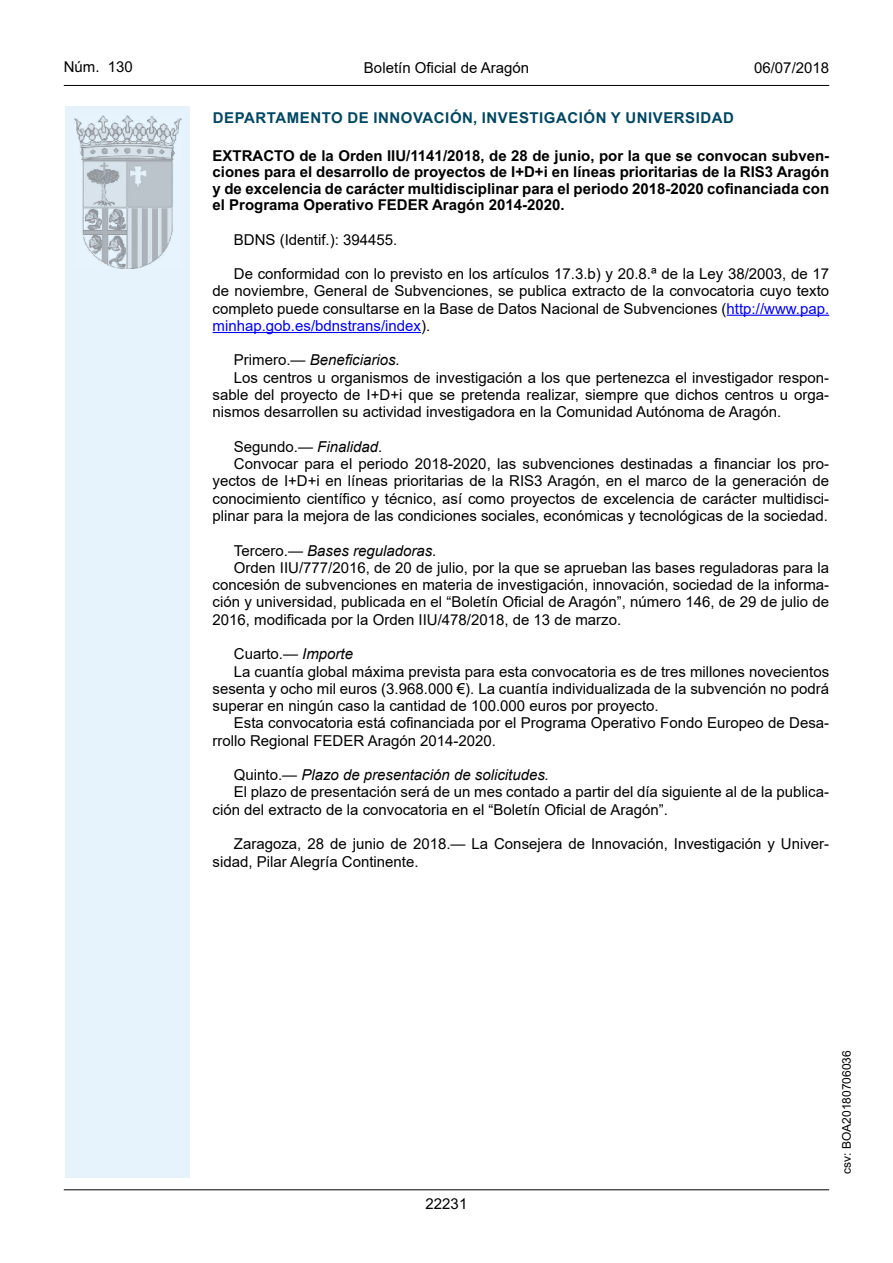
<style>
.page{position:relative;width:893px;height:1263px;background:#fff}
.page>*{position:absolute;margin:0;border:0;box-sizing:border-box;transform-origin:0 0}
.inicio_de_parrafo{font:15px/17.2px "Arial";color:#000;text-align:justify}
.Titulo_text{font:15px/16.5px "Arial Bold MT2";color:#000;text-align:justify}
.inicio_de_parrafo-2{font:italic 15px "Arial";color:#000}
.emisor_text{font:15px "Arial Bold MT2";letter-spacing:.035em;color:#004762}
.estilo_head-c{font:15px "Arial";color:#000}
.estilo_head-d{font:15px "Arial MT2";color:#000}
.estilo_head-i{font:15px "Arial MT2";color:#000}
.numero_pagina{font:15px "Arial MT2";color:#000}
.estilo_head-i-2{font:12px "Arial MT2";color:#000}
.s1{font-family:"Arial";font-weight:700}
.s2{color:#0100fa}
.s3{font-style:normal}
.s4{font-family:"Arial MT2";font-style:normal}
.s5{font-style:italic}
.s6{font-family:"Arial MT2"}
</style>
<div class="page">
<hr style="left:64px;top:1189px;width:765px;height:1px;background:#000">
<hr style="left:64px;top:85px;width:765px;height:1px;background:#000">
<div style="left:65px;top:106px;width:125px;height:1072px;background:#e6f3fd"></div>
<img style="left:75px;top:115px;width:106px;height:153px">
<hr style="left:727px;top:315px;width:102px;height:1px;background:#0100fa">
<hr style="left:213px;top:332px;width:208px;height:1px;background:#0100fa">
<p class="estilo_head-i" style="left:64px;top:57px;width:71px">Núm. 130</p>
<p class="estilo_head-c" style="left:364px;top:57px;width:167px">Boletín Oficial de Aragón</p>
<p class="estilo_head-d" style="left:754px;top:57px;width:77px">06/07/2018</p>
<p class="emisor_text" style="left:213px;top:107px;width:523px">DEPARTAMENTO DE INNOVACIÓN, INVESTIGACIÓN Y UNIVERSIDAD</p>
<p class="Titulo_text" style="left:213px;top:147px;width:618px">EXTRACTO de la Orden IIU/1141/2018, de 28 de junio, por la que se convocan subven&shy;ciones para el desarrollo de proyectos de I+D+i en líneas prioritarias de la RIS3 Aragón <span class="s1">y de excelencia de carácter multidisciplinar para el periodo 2018-2020 cofinanciada con </span>el Programa Operativo FEDER Aragón 2014-2020.</p>
<p class="inicio_de_parrafo" style="left:234px;top:231px;width:165px">BDNS (Identif.): 394455.</p>
<p class="inicio_de_parrafo" style="left:213px;top:265px;width:618px;text-indent:21px">De conformidad con lo previsto en los artículos 17.3.b) y 20.8.ª de la Ley 38/2003, de 17 de noviembre, General de Subvenciones, se publica extracto de la convocatoria cuyo texto completo puede consultarse en la Base de Datos Nacional de Subvenciones (<span class="s2">http://www.pap. minhap.gob.es/bdnstrans/index</span>).</p>
<p class="inicio_de_parrafo-2" style="left:234px;top:350px;width:167px"><span class="s3">Primero.—</span> Beneficiarios<span class="s4">.</span></p>
<p class="inicio_de_parrafo" style="left:213px;top:369px;width:618px;text-indent:21px">Los centros u organismos de investigación a los que pertenezca el investigador respon&shy;sable del proyecto de I+D+i que se pretenda realizar, siempre que dichos centros u orga&shy;nismos desarrollen su actividad investigadora en la Comunidad Autónoma de Aragón.</p>
<p class="inicio_de_parrafo" style="left:234px;top:438px;width:150px">Segundo.— <span class="s5">Finalidad</span><span class="s6">.</span></p>
<p class="inicio_de_parrafo" style="left:213px;top:455px;width:618px;text-indent:21px">Convocar para el periodo 2018-2020, las subvenciones destinadas a financiar los pro&shy;yectos de I+D+i en líneas prioritarias de la RIS3 Aragón, en el marco de la generación de conocimiento científico y técnico, así como proyectos de excelencia de carácter multidisci&shy;plinar para la mejora de las condiciones sociales, económicas y tecnológicas de la sociedad.</p>
<p class="inicio_de_parrafo-2" style="left:234px;top:541px;width:204px"><span class="s3">Tercero.—</span> Bases reguladoras<span class="s4">.</span></p>
<p class="inicio_de_parrafo" style="left:213px;top:559px;width:618px;text-indent:21px">Orden IIU/777/2016, de 20 de julio, por la que se aprueban las bases reguladoras para la concesión de subvenciones en materia de investigación, innovación, sociedad de la informa&shy;ción y universidad, publicada en el “Boletín Oficial de Aragón”, número 146, de 29 de julio de 2016, modificada por la Orden IIU/478/2018, de 13 de marzo.</p>
<p class="inicio_de_parrafo" style="left:234px;top:645px;width:121px">Cuarto.— <span class="s5">Importe</span></p>
<p class="inicio_de_parrafo" style="left:213px;top:662px;width:618px;text-indent:21px">La cuantía global máxima prevista para esta convocatoria es de tres millones novecientos sesenta y ocho mil euros (3.968.000 €). La cuantía individualizada de la subvención no podrá superar en ningún caso la cantidad de 100.000 euros por proyecto.</p>
<p class="inicio_de_parrafo" style="left:213px;top:714px;width:618px;text-indent:21px">Esta convocatoria está cofinanciada por el Programa Operativo Fondo Europeo de Desa&shy;rrollo Regional FEDER Aragón 2014-2020.</p>
<p class="inicio_de_parrafo-2" style="left:234px;top:765px;width:317px"><span class="s3">Quinto.—</span> Plazo de presentación de solicitudes.</p>
<p class="inicio_de_parrafo" style="left:213px;top:783px;width:618px;text-indent:21px">El plazo de presentación será de un mes contado a partir del día siguiente al de la publica&shy;ción del extracto de la convocatoria en el “Boletín Oficial de Aragón”.</p>
<p class="inicio_de_parrafo" style="left:213px;top:835px;width:618px;text-indent:21px">Zaragoza, 28 de junio de 2018.— La Consejera de Innovación, Investigación y Univer&shy;sidad, Pilar Alegría Continente.</p>
<p class="numero_pagina" style="left:426px;top:1193px;width:43px">22231</p>
<p class="estilo_head-i-2" style="left:838px;top:1174px;width:125px;rotate:-90deg">csv: BOA20180706036</p>
</div>
